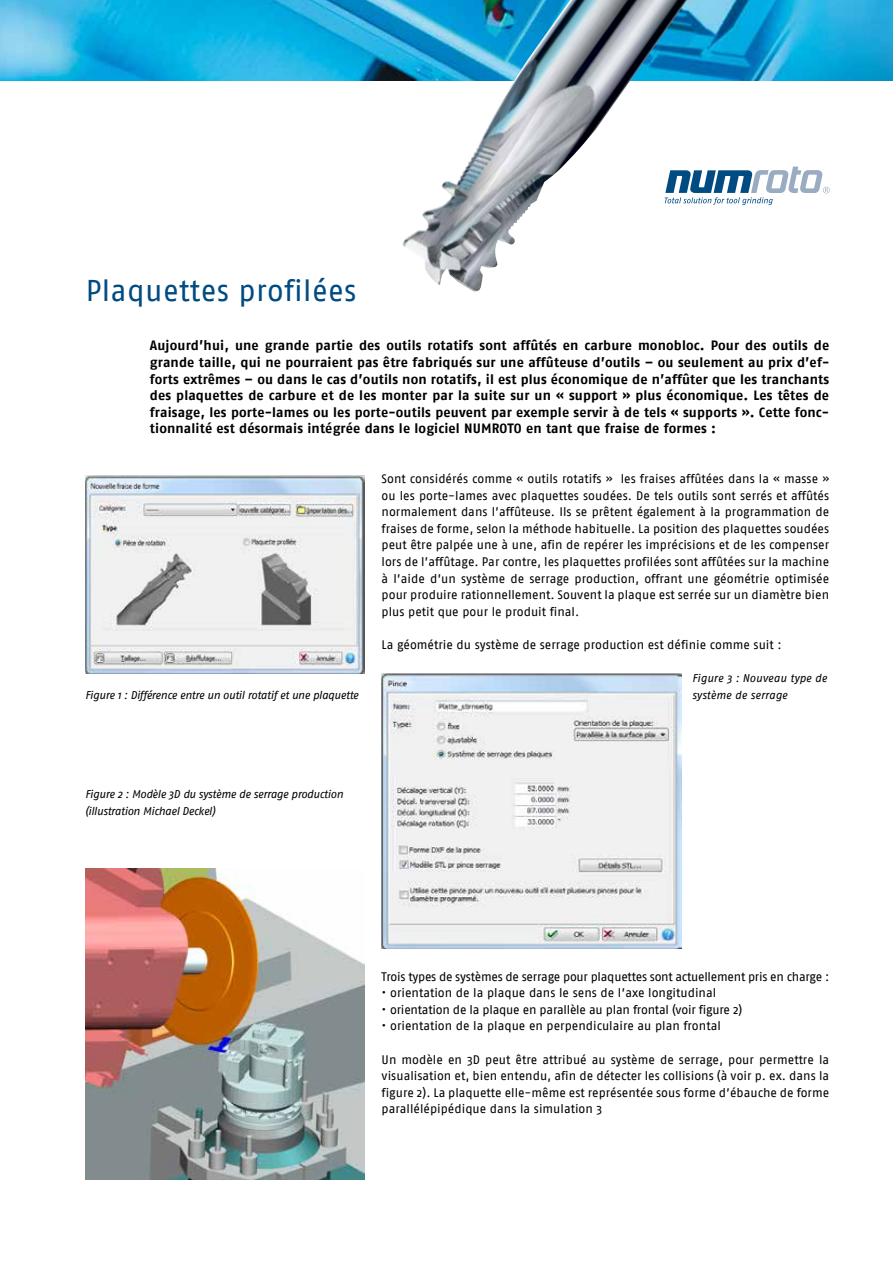
<style>
.page{position:relative;width:893px;height:1263px;background:#fff}
.page>*{position:absolute;margin:0;border:0;box-sizing:border-box;transform-origin:0 0}
.t1{font:30px "Fago No";letter-spacing:.01em;color:#004b82}
.t2{font:700 13.5px/16.6px "Fago No";letter-spacing:.01em;color:#000;text-align:justify}
.t3{font:12.3px/16.6px "Fago No";color:#000;text-align:justify}
.t4{font:12.3px "Fago No";letter-spacing:-.02em;color:#000}
.t5{font:italic 11.25px/16.6px "Fago No";letter-spacing:-.03em;color:#000}
.t6{font:italic 11.25px/16.6px "Fago No";color:#000}
</style>
<div class="page">
<img style="left:85px;top:869px;width:279px;height:310px">
<img style="left:0;top:0;width:893px;height:80px">
<svg style="left:687px;top:167px;width:143px;height:38px"></svg>
<img style="left:85px;top:475px;width:279px;height:198px">
<img style="left:382px;top:673px;width:299px;height:276px">
<img style="left:402px;top:0;width:285px;height:291px">
<h1 class="t1" style="left:86px;top:273px;width:272px">Plaquettes profilées</h1>
<p class="t2" style="left:150px;top:337px;width:681px">Aujourd’hui, une grande partie des outils rotatifs sont affûtés en carbure monobloc. Pour des outils de grande taille, qui ne pourraient pas être fabriqués sur une affûteuse d’outils – ou seulement au prix d’ef&shy;forts extrêmes – ou dans le cas d’outils non rotatifs, il est plus économique de n’affûter que les tranchants des plaquettes de carbure et de les monter par la suite sur un « support » plus économique. Les têtes de fraisage, les porte-lames ou les porte-outils peuvent par exemple servir à de tels « supports ». Cette fonc&shy;tionnalité est désormais intégrée dans le logiciel NUMROTO en tant que fraise de formes :</p>
<p class="t5" style="left:85px;top:686px;width:275px">Figure 1 : Différence entre un outil rotatif et une plaquette</p>
<p class="t3" style="left:382px;top:470px;width:449px">Sont considérés comme « outils rotatifs » les fraises affûtées dans la « masse » ou les porte-lames avec plaquettes soudées. De tels outils sont serrés et affûtés normalement dans l’affûteuse. Ils se prêtent également à la programmation de fraises de forme, selon la méthode habituelle. La position des plaquettes soudées peut être palpée une à une, afin de repérer les imprécisions et de les compenser lors de l’affûtage. Par contre, les plaquettes profilées sont affûtées sur la machine à l’aide d’un système de serrage production, offrant une géométrie optimisée pour produire rationnellement. Souvent la plaque est serrée sur un diamètre bien plus petit que pour le produit final.</p>
<p class="t3" style="left:382px;top:636px;width:402px">La géométrie du système de serrage production est définie comme suit :</p>
<p class="t6" style="left:692px;top:670px;width:137px">Figure 3 : Nouveau type de système de serrage</p>
<p class="t5" style="left:85px;top:786px;width:260px">Figure 2 : Modèle 3D du système de serrage production (illustration Michael Deckel)</p>
<p class="t4" style="left:382px;top:969px;width:449px">Trois types de systèmes de serrage pour plaquettes sont actuellement pris en charge :</p>
<p class="t3" style="left:382px;top:984px;width:336px">• orientation de la plaque dans le sens de l’axe longitudinal</p>
<p class="t4" style="left:382px;top:1002px;width:362px">• orientation de la plaque en parallèle au plan frontal (voir figure 2)</p>
<p class="t3" style="left:382px;top:1018px;width:341px">• orientation de la plaque en perpendiculaire au plan frontal</p>
<p class="t3" style="left:382px;top:1051px;width:449px">Un modèle en 3D peut être attribué au système de serrage, pour permettre la visualisation et, bien entendu, afin de détecter les collisions (à voir p. ex. dans la figure 2). La plaquette elle-même est représentée sous forme d’ébauche de forme parallélépipédique dans la simulation 3</p>
</div>
